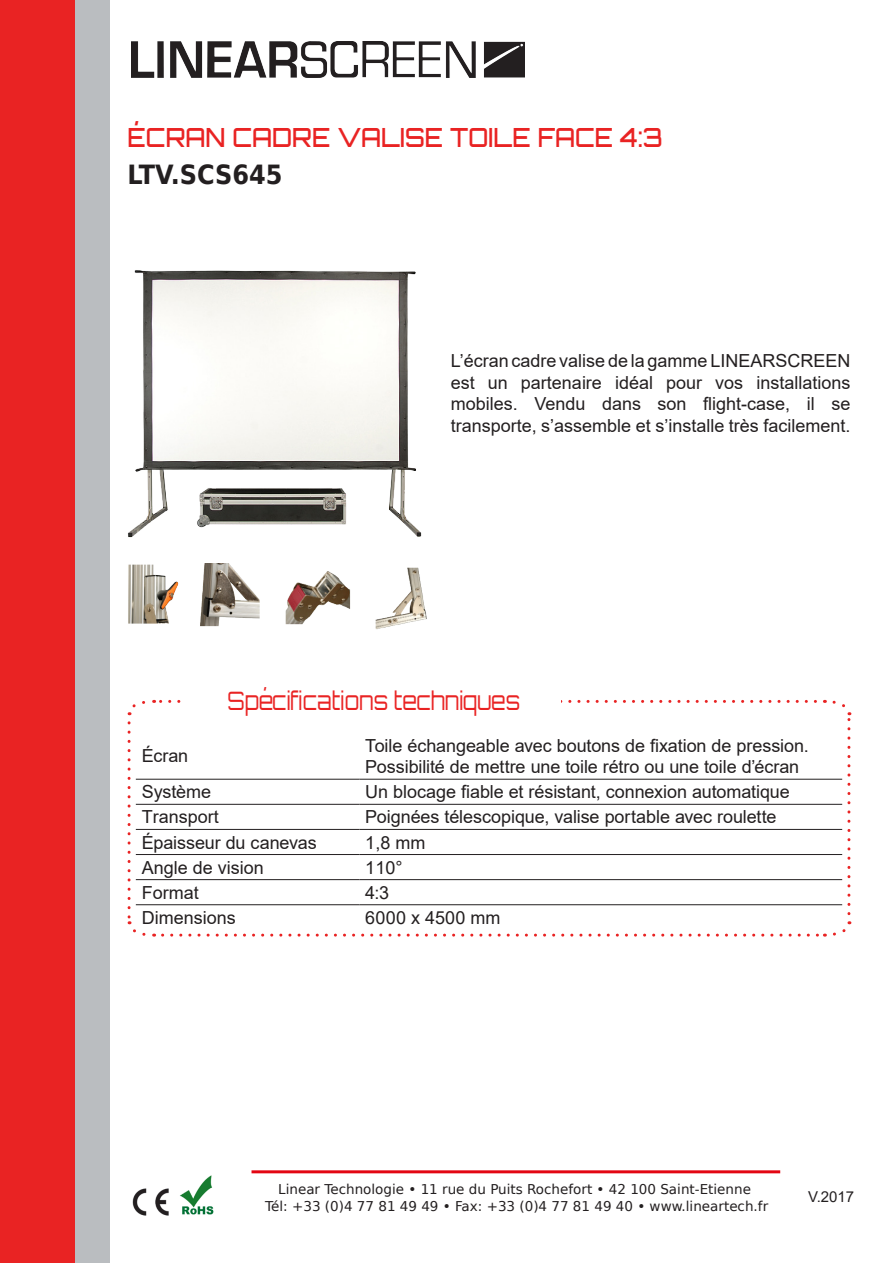
<style>
.page{position:relative;width:893px;height:1263px;background:#fff}
.page>*{position:absolute;margin:0;border:0;box-sizing:border-box;transform-origin:0 0}
.t1{font:500 26.4px "Orbitron";color:#e92323;scale:.91 1}
.t2{font:700 26.4px "Bitstream Vera Sans";color:#231f20;scale:.91 1}
.t3{font:300 25.35px "Orbitron";color:#e92323;scale:.83 1}
.PARA_bon_puce{font:18px/21.6px "Arial";letter-spacing:-.005em;color:#231f20;text-align:justify}
.t4{font:15px "Arial";color:#231f20}
.t5{font:13.5px/16.2px "Bitstream Vera Sans";color:#231f20;text-align:center}
</style>
<div class="page">
<div style="left:0;top:0;width:77px;height:1263px;background:#e92323"></div>
<div style="left:75px;top:0;width:35px;height:1263px;background:#babdc0"></div>
<hr style="left:252px;top:1170px;width:528px;height:3px;background:#e30613">
<img style="left:180px;top:1175px;width:34px;height:40px">
<img style="left:132px;top:1188px;width:37px;height:28px">
<img style="left:131px;top:42px;width:394px;height:35px">
<img style="left:128px;top:270px;width:294px;height:268px">
<svg style="left:127px;top:701px;width:19px;height:14px"></svg>
<svg style="left:128px;top:723px;width:27px;height:214px"></svg>
<svg style="left:163px;top:933px;width:662px;height:3px"></svg>
<svg style="left:833px;top:921px;width:19px;height:15px"></svg>
<svg style="left:824px;top:699px;width:26px;height:215px"></svg>
<svg style="left:154px;top:700px;width:661px;height:3px"></svg>
<div style="left:186px;top:694px;width:375px;height:17px;background:#fff"></div>
<hr style="left:136px;top:779px;width:223px;height:1px;background:#231f20">
<hr style="left:359px;top:779px;width:483px;height:1px;background:#231f20">
<hr style="left:136px;top:804px;width:223px;height:1px;background:#231f20">
<hr style="left:359px;top:804px;width:483px;height:1px;background:#231f20">
<hr style="left:136px;top:829px;width:223px;height:1px;background:#231f20">
<hr style="left:359px;top:829px;width:483px;height:1px;background:#231f20">
<hr style="left:136px;top:854px;width:223px;height:1px;background:#231f20">
<hr style="left:359px;top:854px;width:483px;height:1px;background:#231f20">
<hr style="left:136px;top:879px;width:223px;height:1px;background:#231f20">
<hr style="left:359px;top:879px;width:483px;height:1px;background:#231f20">
<hr style="left:136px;top:904px;width:223px;height:1px;background:#231f20">
<hr style="left:359px;top:904px;width:483px;height:1px;background:#231f20">
<img style="left:128px;top:563px;width:299px;height:66px">
<p class="t1" style="left:128px;top:121px;width:590px">ÉCRAN CADRE VALISE TOILE FACE 4:3</p>
<p class="t2" style="left:128px;top:160px;width:172px">LTV.SCS645</p>
<p class="PARA_bon_puce" style="left:451px;top:350px;width:401px">L’écran cadre valise de la gamme LINEARSCREEN est un partenaire idéal pour vos installations mobiles. Vendu dans son flight-case, il se transporte, s’assemble et s’installe très facilement.</p>
<p class="t3" style="left:227px;top:684px;width:354px">Spécifications techniques</p>
<p class="PARA_bon_puce" style="left:142px;top:745px;width:48px">Écran</p>
<p class="PARA_bon_puce" style="left:365px;top:734px;width:445px">Toile échangeable avec boutons de fixation de pression.</p>
<p class="PARA_bon_puce" style="left:365px;top:756px;width:435px">Possibilité de mettre une toile rétro ou une toile d’écran</p>
<p class="PARA_bon_puce" style="left:142px;top:781px;width:71px">Système</p>
<p class="PARA_bon_puce" style="left:365px;top:781px;width:426px">Un blocage fiable et résistant, connexion automatique</p>
<p class="PARA_bon_puce" style="left:142px;top:806px;width:79px">Transport</p>
<p class="PARA_bon_puce" style="left:365px;top:806px;width:413px">Poignées télescopique, valise portable avec roulette</p>
<p class="PARA_bon_puce" style="left:142px;top:831px;width:176px">Épaisseur du canevas</p>
<p class="PARA_bon_puce" style="left:365px;top:831px;width:62px">1,8 mm</p>
<p class="PARA_bon_puce" style="left:142px;top:856px;width:123px">Angle de vision</p>
<p class="PARA_bon_puce" style="left:365px;top:856px;width:39px">110°</p>
<p class="PARA_bon_puce" style="left:142px;top:881px;width:59px">Format</p>
<p class="PARA_bon_puce" style="left:365px;top:881px;width:25px">4:3</p>
<p class="PARA_bon_puce" style="left:142px;top:906px;width:96px">Dimensions</p>
<p class="PARA_bon_puce" style="left:365px;top:906px;width:137px">6000 x 4500 mm</p>
<p class="t5" style="left:265px;top:1181px;width:504px">Linear Technologie • 11 rue du Puits Rochefort • 42 100 Saint-Etienne<br>Tél: +33 (0)4 77 81 49 49 • Fax: +33 (0)4 77 81 49 40 • www.lineartech.fr</p>
<p class="t4" style="left:808px;top:1186px;width:48px">V.2017</p>
</div>
